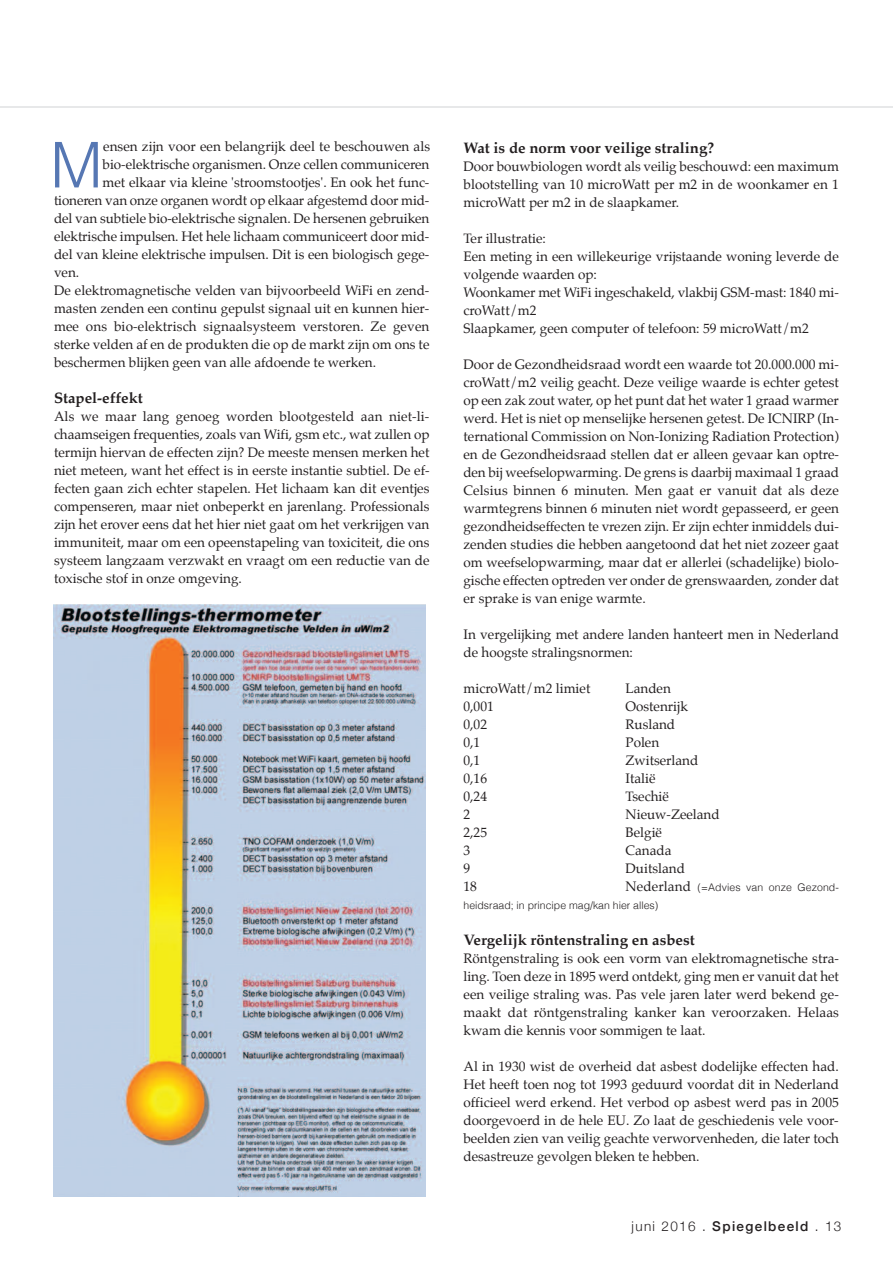
<style>
.page{position:relative;width:893px;height:1263px;background:#fff}
.page>*{position:absolute;margin:0;border:0;box-sizing:border-box;transform-origin:0 0}
.t1{font:300 63.15px "Helvetica";color:#5677b3}
.t2{font:700 15px "Palatino";color:#231f20}
.t3{font:13.5px/18px "Palatino";color:#231f20;text-align:justify}
.t4{font:300 13.5px "Helvetica Neue";letter-spacing:.1em;color:#231f20}
.t5{font:300 10.5px/18px "Helvetica";color:#231f20}
.s1{font-family:"Palatino";font-weight:400;font-size:13.5px}
.s2{font-weight:500}
</style>
<div class="page">
<hr style="left:0;top:106px;width:893px;height:2px;background:#e7e8e9">
<img style="left:53px;top:604px;width:372px;height:592px">
<h1 class="t1" style="left:50px;top:139px;width:54px">M</h1>
<p class="t3" style="left:103px;top:139px;width:328px">ensen zijn voor een belangrijk deel te beschouwen als</p>
<p class="t3" style="left:103px;top:157px;width:328px">bio-elektrische organismen. Onze cellen communiceren</p>
<p class="t3" style="left:103px;top:175px;width:328px">met elkaar via kleine 'stroomstootjes'. En ook het func-</p>
<p class="t3" style="left:54px;top:193px;width:377px">tioneren van onze organen wordt op elkaar afgestemd door mid-</p>
<p class="t3" style="left:54px;top:211px;width:377px">del van subtiele bio-elektrische signalen. De hersenen gebruiken</p>
<p class="t3" style="left:54px;top:229px;width:377px">elektrische impulsen. Het hele lichaam communiceert door mid-</p>
<p class="t3" style="left:54px;top:247px;width:377px">del van kleine elektrische impulsen. Dit is een biologisch gege-</p>
<p class="t3" style="left:54px;top:265px;width:27px">ven.</p>
<p class="t3" style="left:54px;top:283px;width:377px">De elektromagnetische velden van bijvoorbeeld WiFi en zend-</p>
<p class="t3" style="left:54px;top:301px;width:377px">masten zenden een continu gepulst signaal uit en kunnen hier-</p>
<p class="t3" style="left:54px;top:319px;width:377px">mee ons bio-elektrisch signaalsysteem verstoren. Ze geven</p>
<p class="t3" style="left:54px;top:337px;width:377px">sterke velden af en de produkten die op de markt zijn om ons te</p>
<p class="t3" style="left:54px;top:355px;width:324px">beschermen blijken geen van alle afdoende te werken.</p>
<p class="t2" style="left:54px;top:391px;width:90px">Stapel-effekt</p>
<p class="t3" style="left:54px;top:409px;width:377px">Als we maar lang genoeg worden blootgesteld aan niet-li&shy;chaamseigen frequenties, zoals van Wifi, gsm etc., wat zullen op termijn hiervan de effecten zijn? De meeste mensen merken het niet meteen, want het effect is in eerste instantie subtiel. De ef&shy;fecten gaan zich echter stapelen. Het lichaam kan dit eventjes compenseren, maar niet onbeperkt en jarenlang. Professionals zijn het erover eens dat het hier niet gaat om het verkrijgen van immuniteit, maar om een opeenstapeling van toxiciteit, die ons systeem langzaam verzwakt en vraagt om een reductie van de toxische stof in onze omgeving.</p>
<p class="t2" style="left:463px;top:140px;width:252px">Wat is de norm voor veilige straling?</p>
<p class="t3" style="left:463px;top:158px;width:377px">Door bouwbiologen wordt als veilig beschouwd: een maximum blootstelling van 10 microWatt per m2 in de woonkamer en 1 microWatt per m2 in de slaapkamer.</p>
<p class="t3" style="left:463px;top:230px;width:377px;text-align:left">Ter illustratie:<br>Een meting in een willekeurige vrijstaande woning leverde de volgende waarden op:<br>Woonkamer met WiFi ingeschakeld, vlakbij GSM-mast: 1840 mi&shy;croWatt/m2<br>Slaapkamer, geen computer of telefoon: 59 microWatt/m2</p>
<p class="t3" style="left:463px;top:356px;width:377px">Door de Gezondheidsraad wordt een waarde tot 20.000.000 mi&shy;croWatt/m2 veilig geacht. Deze veilige waarde is echter getest op een zak zout water, op het punt dat het water 1 graad warmer werd. Het is niet op menselijke hersenen getest. De ICNIRP (In&shy;ternational Commission on Non-Ionizing Radiation Protection) en de Gezondheidsraad stellen dat er alleen gevaar kan optre&shy;den bij weefselopwarming. De grens is daarbij maximaal 1 graad Celsius binnen 6 minuten. Men gaat er vanuit dat als deze warmtegrens binnen 6 minuten niet wordt gepasseerd, er geen gezondheidseffecten te vrezen zijn. Er zijn echter inmiddels dui&shy;zenden studies die hebben aangetoond dat het niet zozeer gaat om weefselopwarming, maar dat er allerlei (schadelijke) biolo&shy;gische effecten optreden ver onder de grenswaarden, zonder dat er sprake is van enige warmte.</p>
<p class="t3" style="left:463px;top:626px;width:377px">In vergelijking met andere landen hanteert men in Nederland de hoogste stralingsnormen:</p>
<p class="t3" style="left:463px;top:680px;width:128px">microWatt/m2 limiet</p>
<p class="t3" style="left:625px;top:680px;width:47px">Landen</p>
<p class="t3" style="left:463px;top:698px;width:32px">0,001</p>
<p class="t3" style="left:625px;top:698px;width:64px">Oostenrijk</p>
<p class="t3" style="left:463px;top:716px;width:25px">0,02</p>
<p class="t3" style="left:625px;top:716px;width:51px">Rusland</p>
<p class="t3" style="left:463px;top:734px;width:18px">0,1</p>
<p class="t3" style="left:625px;top:734px;width:35px">Polen</p>
<p class="t3" style="left:463px;top:752px;width:18px">0,1</p>
<p class="t3" style="left:625px;top:752px;width:74px">Zwitserland</p>
<p class="t3" style="left:463px;top:770px;width:25px">0,16</p>
<p class="t3" style="left:625px;top:770px;width:32px">Italië</p>
<p class="t3" style="left:463px;top:788px;width:25px">0,24</p>
<p class="t3" style="left:625px;top:788px;width:45px">Tsechië</p>
<p class="t3" style="left:463px;top:806px;width:8px">2</p>
<p class="t3" style="left:625px;top:806px;width:96px">Nieuw-Zeeland</p>
<p class="t3" style="left:463px;top:824px;width:25px">2,25</p>
<p class="t3" style="left:625px;top:824px;width:38px">België</p>
<p class="t3" style="left:463px;top:842px;width:8px">3</p>
<p class="t3" style="left:625px;top:842px;width:47px">Canada</p>
<p class="t3" style="left:463px;top:860px;width:8px">9</p>
<p class="t3" style="left:625px;top:860px;width:61px">Duitsland</p>
<p class="t3" style="left:463px;top:878px;width:15px">18</p>
<p class="t5" style="left:463px;top:879px;width:377px;text-indent:162px"><span class="s1">Nederland</span> (=Advies van onze Gezond&shy;heidsraad; in principe mag/kan hier alles)</p>
<p class="t2" style="left:463px;top:932px;width:233px">Vergelijk röntenstraling en asbest</p>
<p class="t3" style="left:463px;top:950px;width:377px">Röntgenstraling is ook een vorm van elektromagnetische stra&shy;ling. Toen deze in 1895 werd ontdekt, ging men er vanuit dat het een veilige straling was. Pas vele jaren later werd bekend ge&shy;maakt dat röntgenstraling kanker kan veroorzaken. Helaas kwam die kennis voor sommigen te laat.</p>
<p class="t3" style="left:463px;top:1058px;width:377px">Al in 1930 wist de overheid dat asbest dodelijke effecten had.<br>Het heeft toen nog tot 1993 geduurd voordat dit in Nederland officieel werd erkend. Het verbod op asbest werd pas in 2005 doorgevoerd in de hele EU. Zo laat de geschiedenis vele voor&shy;beelden zien van veilig geachte verworvenheden, die later toch desastreuze gevolgen bleken te hebben.</p>
<p class="t4" style="left:632px;top:1218px;width:211px">juni 2016 . <span class="s2">Spiegelbeeld</span> . 13</p>
</div>
